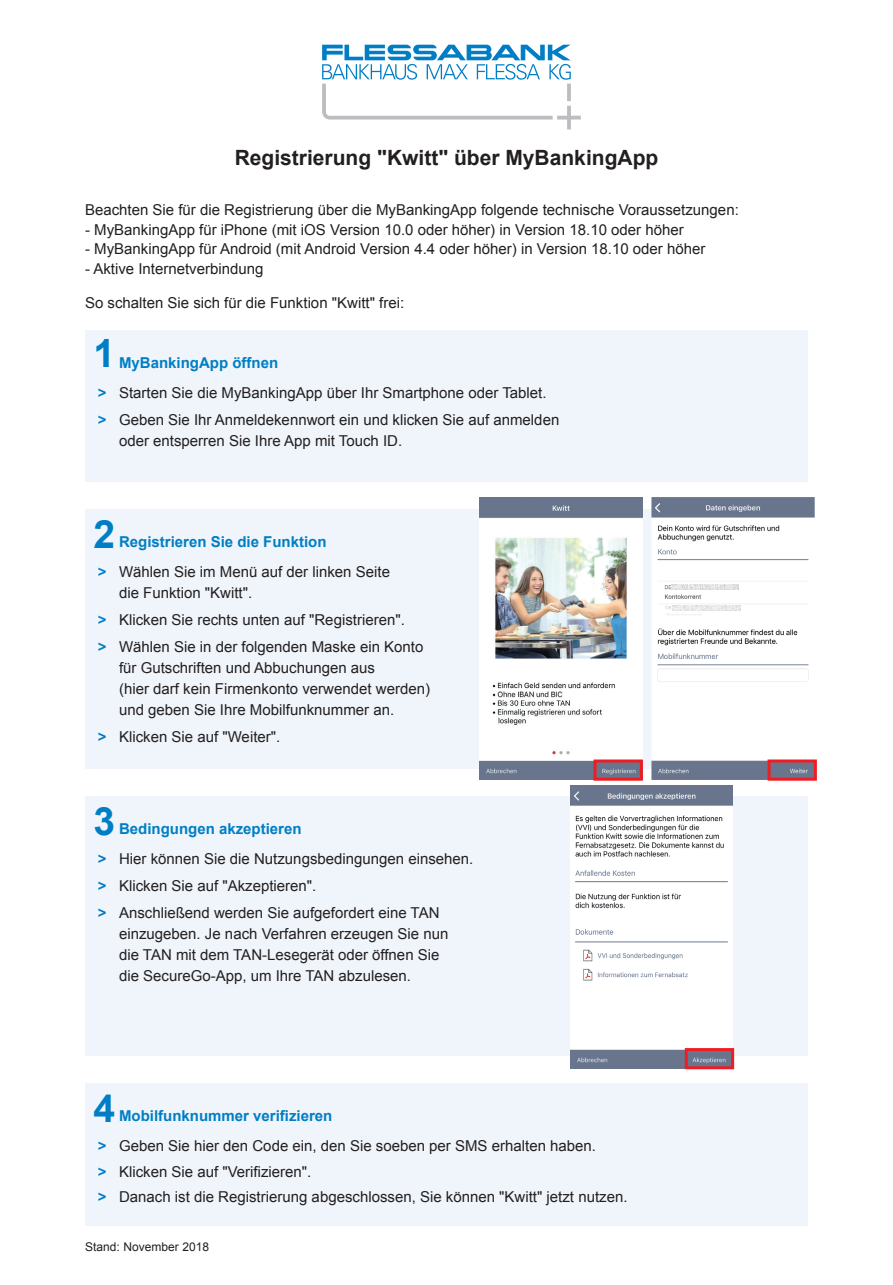
<style>
.page{position:relative;width:893px;height:1285px;background:#fff}
.page>*{position:absolute;margin:0;border:0;box-sizing:border-box;transform-origin:0 0}
.t1{font:700 39px "Arial";color:#007ec5}
.t2{font:700 21px "Arial";color:#231f20}
.t3{font:15px/21px "Arial";color:#231f20}
.t4{font:12px "Arial";color:#231f20}
.s1{font-weight:700;color:#007ec5}
</style>
<div class="page">
<svg style="left:322px;top:45px;width:259px;height:84px"></svg>
<div style="left:85px;top:330px;width:723px;height:151px;background:#eff5fb"></div>
<div style="left:85px;top:509px;width:723px;height:259px;background:#eff5fb"></div>
<div style="left:85px;top:796px;width:723px;height:259px;background:#eff5fb"></div>
<div style="left:85px;top:1083px;width:723px;height:142px;background:#eff5fb"></div>
<img style="left:479px;top:497px;width:163px;height:282px">
<img style="left:651px;top:497px;width:164px;height:282px">
<img style="left:570px;top:785px;width:163px;height:282px">
<img style="left:672px;top:584px;width:66px;height:5px">
<img style="left:673px;top:605px;width:68px;height:5px">
<div style="left:593px;top:759px;width:50px;height:21px;border:3px solid #ee1d23"></div>
<div style="left:767px;top:759px;width:50px;height:21px;border:3px solid #ee1d23"></div>
<div style="left:685px;top:1047px;width:49px;height:22px;border:3px solid #ee1d23"></div>
<h2 class="t2" style="left:235px;top:144px;width:425px">Registrierung "Kwitt" über MyBankingApp</h2>
<p class="t3" style="left:85px;top:199px;width:655px">Beachten Sie für die Registrierung über die MyBankingApp folgende technische Voraussetzungen:</p>
<p class="t3" style="left:85px;top:219px;width:600px">- MyBankingApp für iPhone (mit iOS Version 10.0 oder höher) in Version 18.10 oder höher</p>
<p class="t3" style="left:85px;top:238px;width:622px">- MyBankingApp für Android (mit Android Version 4.4 oder höher) in Version 18.10 oder höher</p>
<p class="t3" style="left:85px;top:258px;width:180px">- Aktive Internetverbindung</p>
<p class="t3" style="left:85px;top:292px;width:321px">So schalten Sie sich für die Funktion "Kwitt" frei:</p>
<h1 class="t1" style="left:94px;top:328px;width:23px">1</h1>
<p class="t3" style="left:98px;top:347px;width:450px;line-height:30px;text-indent:21px"><span class="s1">MyBankingApp öffnen<br>&gt;</span> Starten Sie die MyBankingApp über Ihr Smartphone oder Tablet.</p>
<p class="t3" style="left:119px;top:409px;width:442px;text-indent:-21px"><span class="s1">&gt;</span> Geben Sie Ihr Anmeldekennwort ein und klicken Sie auf anmelden oder entsperren Sie Ihre App mit Touch ID.</p>
<h1 class="t1" style="left:94px;top:508px;width:23px">2</h1>
<p class="t3" style="left:98px;top:526px;width:294px;line-height:30px;text-indent:21px"><span class="s1">Registrieren Sie die Funktion<br>&gt;</span> Wählen Sie im Menü auf der linken Seite</p>
<p class="t3" style="left:98px;top:579px;width:327px;line-height:27px;text-indent:21px">die Funktion "Kwitt".<br><span class="s1">&gt;</span> Klicken Sie rechts unten auf "Registrieren".<br><span class="s1">&gt;</span> Wählen Sie in der folgenden Maske ein Konto</p>
<p class="t3" style="left:119px;top:657px;width:312px">für Gutschriften und Abbuchungen aus<br>(hier darf kein Firmenkonto verwendet werden) und geben Sie Ihre Mobilfunknummer an.</p>
<p class="t3" style="left:98px;top:726px;width:184px"><span class="s1">&gt;</span> Klicken Sie auf "Weiter".</p>
<h1 class="t1" style="left:94px;top:795px;width:23px">3</h1>
<p class="t3" style="left:98px;top:813px;width:377px;line-height:30px;text-indent:21px"><span class="s1">Bedingungen akzeptieren<br>&gt;</span> Hier können Sie die Nutzungsbedingungen einsehen.</p>
<p class="t3" style="left:98px;top:872px;width:343px;line-height:27px"><span class="s1">&gt;</span> Klicken Sie auf "Akzeptieren".<br><span class="s1">&gt;</span> Anschließend werden Sie aufgefordert eine TAN</p>
<p class="t3" style="left:119px;top:923px;width:331px">einzugeben. Je nach Verfahren erzeugen Sie nun die TAN mit dem TAN-Lesegerät oder öffnen Sie die SecureGo-App, um Ihre TAN abzulesen.</p>
<h1 class="t1" style="left:94px;top:1082px;width:23px">4</h1>
<p class="t3" style="left:98px;top:1100px;width:500px;line-height:30px;text-indent:21px"><span class="s1">Mobilfunknummer verifizieren<br>&gt;</span> Geben Sie hier den Code ein, den Sie soeben per SMS erhalten haben.</p>
<p class="t3" style="left:98px;top:1158px;width:531px;line-height:25.5px"><span class="s1">&gt;</span> Klicken Sie auf "Verifizieren".<br><span class="s1">&gt;</span> Danach ist die Registrierung abgeschlossen, Sie können "Kwitt" jetzt nutzen.</p>
<p class="t4" style="left:85px;top:1238px;width:126px">Stand: November 2018</p>
</div>
